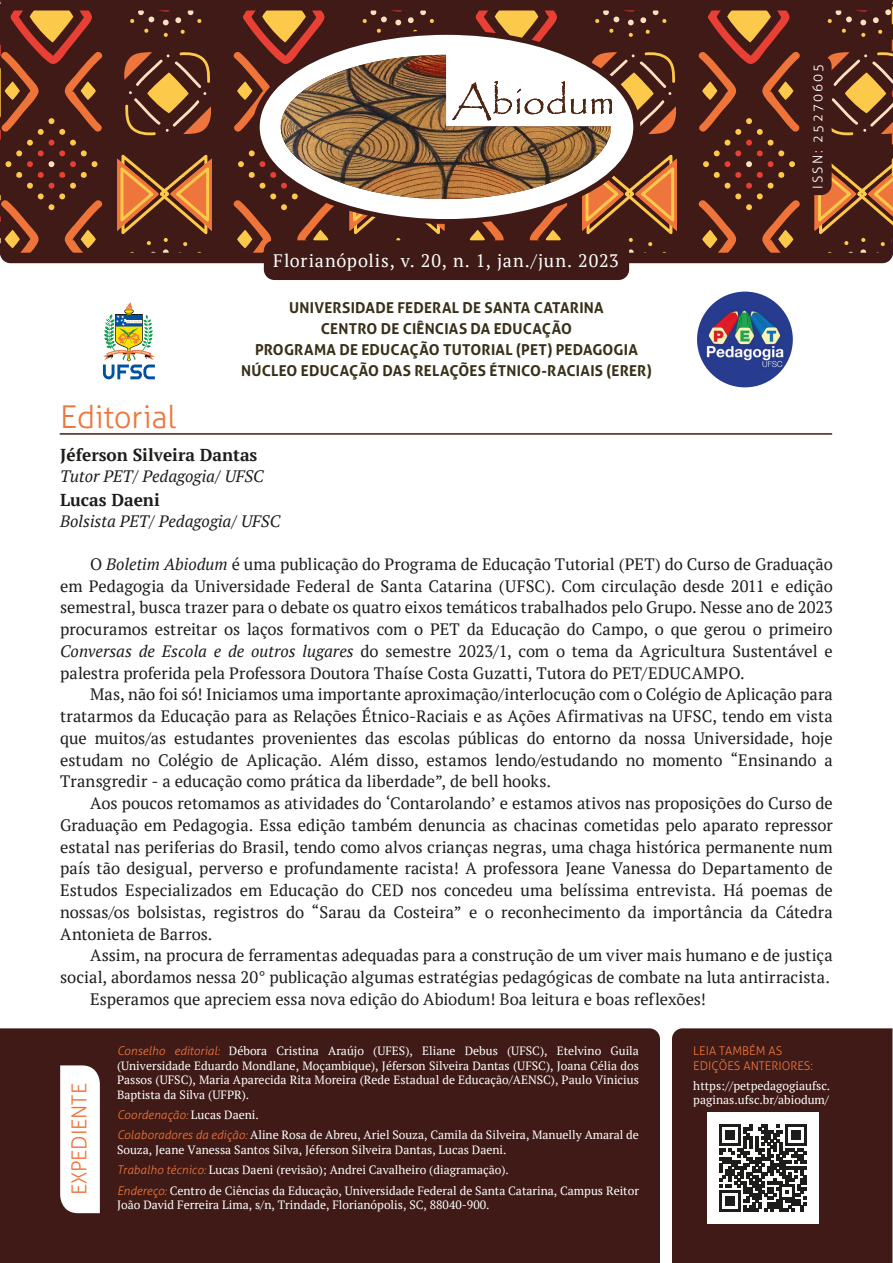
<style>
.page{position:relative;width:893px;height:1263px;background:#fff}
.page>*{position:absolute;margin:0;border:0;box-sizing:border-box;transform-origin:0 0}
.t1{font:300 31.5px "Aller";letter-spacing:-.01em;color:#ee763e}
.t2{font:300 20.7px "Aller";letter-spacing:-.005em;color:#ee763e}
.t3{font:18px "PT Serif";letter-spacing:.045em;color:#fff}
.t4{font:700 17.25px "PT Serif";color:#1d1d1b}
.t5{font:16.5px/21.8px "PT Serif";color:#1d1d1b;text-align:justify}
.t6{font:italic 16.5px "PT Serif";color:#1d1d1b}
.t7{font:700 15px/21px "Aller";letter-spacing:.015em;color:#383018;text-align:center}
.t8{font:300 13.5px "Aller";letter-spacing:.15em;color:#fff}
.t9{font:12px/14.4px "PT Serif";color:#fff}
.t10{font:300 12px/14.4px "Aller";color:#ee763e}
.t11{font:italic 300 12px "Aller";color:#ee763e}
.s1{font-style:italic}
.s2{font-family:"Aller";font-weight:300;font-style:italic;color:#ee763e}
.s3{font-family:"PT Serif";font-weight:400;font-style:normal;color:#fff}
</style>
<div class="page">
<hr style="left:60px;top:433px;width:772px;height:2px;background:#3f1a16">
<svg style="left:102px;top:302px;width:53px;height:77px"></svg>
<img style="left:697px;top:292px;width:96px;height:95px;border-radius:48px">
<svg style="left:3px;top:11px;width:887px;height:242px;background:#683520"></svg>
<div style="left:0;top:1028px;width:660px;height:235px;background:#3f1a16"></div>
<div style="left:672px;top:1028px;width:220px;height:235px;background:#3f1a16"></div>
<div style="left:805px;top:55px;width:27px;height:140px;background:#3f1a16;border-radius:11px"></div>
<div style="left:253px;top:30px;width:387px;height:194px;background:#3f1a16;border-radius:50%"></div>
<div style="left:260px;top:35px;width:373px;height:184px;background:#fff;border-radius:50%"></div>
<img style="left:281px;top:55px;width:330px;height:144px">
<svg style="left:60px;top:1065px;width:40px;height:148px"></svg>
<div style="left:707px;top:1112px;width:111px;height:111px;background:#fff"></div>
<svg style="left:719px;top:1124px;width:87px;height:87px"></svg>
<div style="left:0;top:0;width:893px;height:11px;background:#3f1a16"></div>
<div style="left:0;top:253px;width:893px;height:10px;background:#3f1a16"></div>
<div style="left:264px;top:240px;width:365px;height:40px;background:#3f1a16;border-radius:11px"></div>
<p class="t3" style="left:273px;top:249px;width:347px">Florianópolis, v. 20, n. 1, jan./jun. 2023</p>
<h1 class="t1" style="left:60px;top:398px;width:118px">Editorial</h1>
<p class="t7" style="left:241px;top:297px;width:412px">UNIVERSIDADE FEDERAL DE SANTA CATARINA<br>CENTRO DE CIÊNCIAS DA EDUCAÇÃO<br>PROGRAMA DE EDUCAÇÃO TUTORIAL (PET) PEDAGOGIA NÚCLEO EDUCAÇÃO DAS RELAÇÕES ÉTNICO-RACIAIS (ERER)</p>
<p class="t4" style="left:60px;top:444px;width:199px">Jéferson Silveira Dantas</p>
<p class="t6" style="left:60px;top:466px;width:205px">Tutor PET/ Pedagogia/ UFSC</p>
<p class="t4" style="left:60px;top:489px;width:101px">Lucas Daeni</p>
<p class="t6" style="left:60px;top:511px;width:221px">Bolsista PET/ Pedagogia/ UFSC</p>
<p class="t8" style="left:810px;top:189px;width:126px;rotate:-90deg">ISSN: 25270605</p>
<p class="t5" style="left:60px;top:553px;width:774px;text-indent:30px">O <span class="s1">Boletim Abiodum</span> é uma publicação do Programa de Educação Tutorial (PET) do Curso de Graduação em Pedagogia da Universidade Federal de Santa Catarina (UFSC). Com circulação desde 2011 e edição semestral, busca trazer para o debate os quatro eixos temáticos trabalhados pelo Grupo. Nesse ano de 2023 procuramos estreitar os laços formativos com o PET da Educação do Campo, o que gerou o primeiro <span class="s1">Conversas de Escola e de outros lugares</span> do semestre 2023/1, com o tema da Agricultura Sustentável e palestra proferida pela Professora Doutora Thaíse Costa Guzatti, Tutora do PET/EDUCAMPO.</p>
<p class="t5" style="left:60px;top:683px;width:774px;text-indent:30px">Mas, não foi só! Iniciamos uma importante aproximação/interlocução com o Colégio de Aplicação para tratarmos da Educação para as Relações Étnico-Raciais e as Ações Afirmativas na UFSC, tendo em vista que muitos/as estudantes provenientes das escolas públicas do entorno da nossa Universidade, hoje estudam no Colégio de Aplicação. Além disso, estamos lendo/estudando no momento “Ensinando a Transgredir - a educação como prática da liberdade”, de bell hooks.</p>
<p class="t5" style="left:60px;top:792px;width:774px;text-indent:30px">Aos poucos retomamos as atividades do ‘Contarolando’ e estamos ativos nas proposições do Curso de Graduação em Pedagogia. Essa edição também denuncia as chacinas cometidas pelo aparato repressor estatal nas periferias do Brasil, tendo como alvos crianças negras, uma chaga histórica permanente num país tão desigual, perverso e profundamente racista! A professora Jeane Vanessa do Departamento de Estudos Especializados em Educação do CED nos concedeu uma belíssima entrevista. Há poemas de nossas/os bolsistas, registros do “Sarau da Costeira” e o reconhecimento da importância da Cátedra Antonieta de Barros.</p>
<p class="t5" style="left:90px;top:944px;width:744px">Assim, na procura de ferramentas adequadas para a construção de um viver mais humano e de justiça</p>
<p class="t5" style="left:60px;top:966px;width:771px">social, abordamos nessa 20° publicação algumas estratégias pedagógicas de combate na luta antirracista.</p>
<p class="t5" style="left:90px;top:988px;width:617px">Esperamos que apreciem essa nova edição do Abiodum! Boa leitura e boas reflexões!</p>
<p class="t2" style="left:67px;top:1195px;width:113px;rotate:-90deg">EXPEDIENTE</p>
<p class="t9" style="left:117px;top:1044px;width:523px;text-align:justify"><span class="s2">Conselho editorial:</span> Débora Cristina Araújo (UFES), Eliane Debus (UFSC), Etelvino Guila (Universidade Eduardo Mondlane, Moçambique), Jéferson Silveira Dantas (UFSC), Joana Célia dos Passos (UFSC), Maria Aparecida Rita Moreira (Rede Estadual de Educação/AENSC), Paulo Vinicius Baptista da Silva (UFPR).</p>
<p class="t11" style="left:117px;top:1107px;width:143px">Coordenação: <span class="s3">Lucas Daeni.</span></p>
<p class="t9" style="left:117px;top:1128px;width:523px"><span class="s2">Colaboradores da edição:</span> Aline Rosa de Abreu, Ariel Souza, Camila da Silveira, Manuelly Amaral de<br>Souza, Jeane Vanessa Santos Silva, Jéferson Silveira Dantas, Lucas Daeni.</p>
<p class="t9" style="left:117px;top:1159px;width:523px;line-height:20.4px"><span class="s2">Trabalho técnico:</span> Lucas Daeni (revisão); Andrei Cavalheiro (diagramação).<br><span class="s2">Endereço:</span> Centro de Ciências da Educação, Universidade Federal de Santa Catarina, Campus Reitor</p>
<p class="t9" style="left:117px;top:1197px;width:374px">João David Ferreira Lima, s/n, Trindade, Florianópolis, SC, 88040-900.</p>
<p class="t10" style="left:693px;top:1044px;width:121px">LEIA TAMBÉM AS<br>EDIÇÕES ANTERIORES:</p>
<p class="t9" style="left:693px;top:1078px;width:139px">https://petpedagogiaufsc. paginas.ufsc.br/abiodum/</p>
</div>
